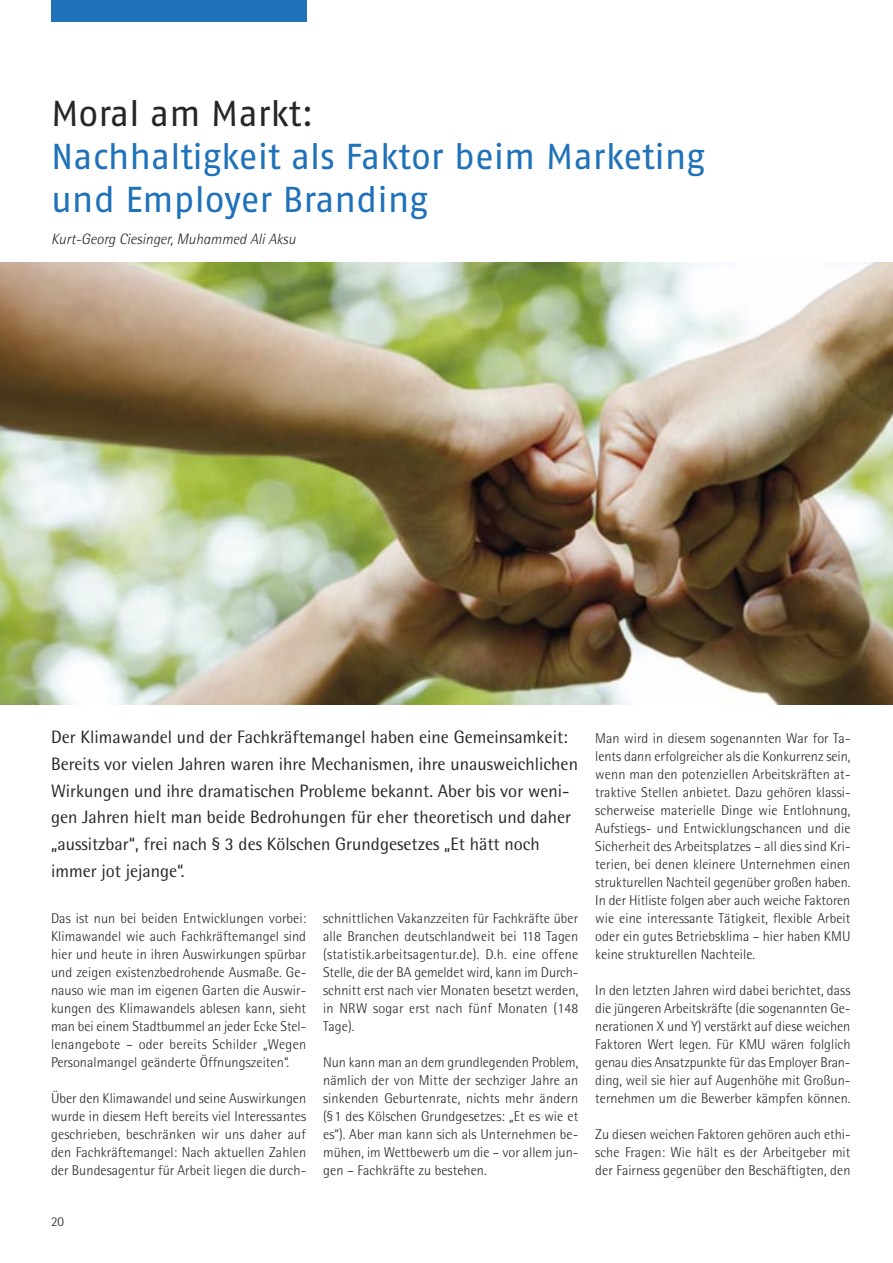
<style>
.page{position:relative;width:893px;height:1263px;background:#fff}
.page>*{position:absolute;margin:0;border:0;box-sizing:border-box;transform-origin:0 0}
.t1{font:36px/43.2px "Fago No";color:#1f71b9}
.t2{font:36px "Fago No";letter-spacing:-.005em;color:#272526}
.t3{font:18px/26.7px "Rotis Semi Sans";color:#272526}
.t4{font:italic 300 15px "Rotis Semi Sans";color:#272526}
.t5{font:300 14.25px/18px "Rotis Semi Sans";letter-spacing:.005em;color:#272526;text-align:justify}
.t6{font:300 13.5px "Rotis Semi Sans";color:#272526}
</style>
<div class="page">
<div style="left:51px;top:0;width:255px;height:21px;background:#1f71b9"></div>
<img style="left:0;top:263px;width:893px;height:441px">
<h1 class="t2" style="left:51px;top:93px;width:264px">Moral am Markt:</h1>
<h1 class="t1" style="left:51px;top:135px;width:656px">Nachhaltigkeit als Faktor beim Marketing und Employer Branding</h1>
<p class="t4" style="left:51px;top:230px;width:246px">Kurt-Georg Ciesinger, Muhammed Ali Aksu</p>
<p class="t3" style="left:51px;top:724px;width:528px">Der Klimawandel und der Fachkräftemangel haben eine Gemeinsamkeit:<br>Bereits vor vielen Jahren waren ihre Mechanismen, ihre unausweichlichen Wirkungen und ihre dramatischen Probleme bekannt. Aber bis vor weni&shy;gen Jahren hielt man beide Bedrohungen für eher theoretisch und daher „aussitzbar“, frei nach § 3 des Kölschen Grundgesetzes „Et hätt noch immer jot jejange“.</p>
<p class="t5" style="left:51px;top:909px;width:257px">Das ist nun bei beiden Entwicklungen vorbei:<br>Klimawandel wie auch Fachkräftemangel sind hier und heute in ihren Auswirkungen spürbar und zeigen existenzbedrohende Ausmaße. Ge&shy;nauso wie man im eigenen Garten die Auswir&shy;kungen des Klimawandels ablesen kann, sieht man bei einem Stadtbummel an jeder Ecke Stel&shy;lenangebote – oder bereits Schilder „Wegen Personalmangel geänderte Öffnungszeiten“.</p>
<p class="t5" style="left:51px;top:1089px;width:257px">Über den Klimawandel und seine Auswirkungen wurde in diesem Heft bereits viel Interessantes geschrieben, beschränken wir uns daher auf den Fachkräftemangel: Nach aktuellen Zahlen der Bundesagentur für Arbeit liegen die durch-</p>
<p class="t6" style="left:51px;top:1213px;width:15px">20</p>
<p class="t5" style="left:323px;top:909px;width:257px">schnittlichen Vakanzzeiten für Fachkräfte über alle Branchen deutschlandweit bei 118 Tagen (statistik.arbeitsagentur.de). D.h. eine offene Stelle, die der BA gemeldet wird, kann im Durch&shy;schnitt erst nach vier Monaten besetzt werden, in NRW sogar erst nach fünf Monaten (148<br>Tage).</p>
<p class="t5" style="left:323px;top:1053px;width:257px">Nun kann man an dem grundlegenden Problem, nämlich der von Mitte der sechziger Jahre an sinkenden Geburtenrate, nichts mehr ändern (§1 des Kölschen Grundgesetzes: „Et es wie et es“). Aber man kann sich als Unternehmen be&shy;mühen, im Wettbewerb um die – vor allem jun&shy;gen – Fachkräfte zu bestehen.</p>
<p class="t5" style="left:595px;top:729px;width:257px">Man wird in diesem sogenannten War for Ta&shy;lents dann erfolgreicher als die Konkurrenz sein, wenn man den potenziellen Arbeitskräften at&shy;traktive Stellen anbietet. Dazu gehören klassi&shy;scherweise materielle Dinge wie Entlohnung, Aufstiegs- und Entwicklungschancen und die Sicherheit des Arbeitsplatzes – all dies sind Kri&shy;terien, bei denen kleinere Unternehmen einen strukturellen Nachteil gegenüber großen haben.<br>In der Hitliste folgen aber auch weiche Faktoren wie eine interessante Tätigkeit, flexible Arbeit oder ein gutes Betriebsklima – hier haben KMU keine strukturellen Nachteile.</p>
<p class="t5" style="left:595px;top:981px;width:257px">In den letzten Jahren wird dabei berichtet, dass die jüngeren Arbeitskräfte (die sogenannten Ge&shy;nerationen X und Y) verstärkt auf diese weichen Faktoren Wert legen. Für KMU wären folglich genau dies Ansatzpunkte für das Employer Bran&shy;ding, weil sie hier auf Augenhöhe mit Großun&shy;ternehmen um die Bewerber kämpfen können.</p>
<p class="t5" style="left:595px;top:1125px;width:257px">Zu diesen weichen Faktoren gehören auch ethi&shy;sche Fragen: Wie hält es der Arbeitgeber mit der Fairness gegenüber den Beschäftigten, den</p>
</div>
